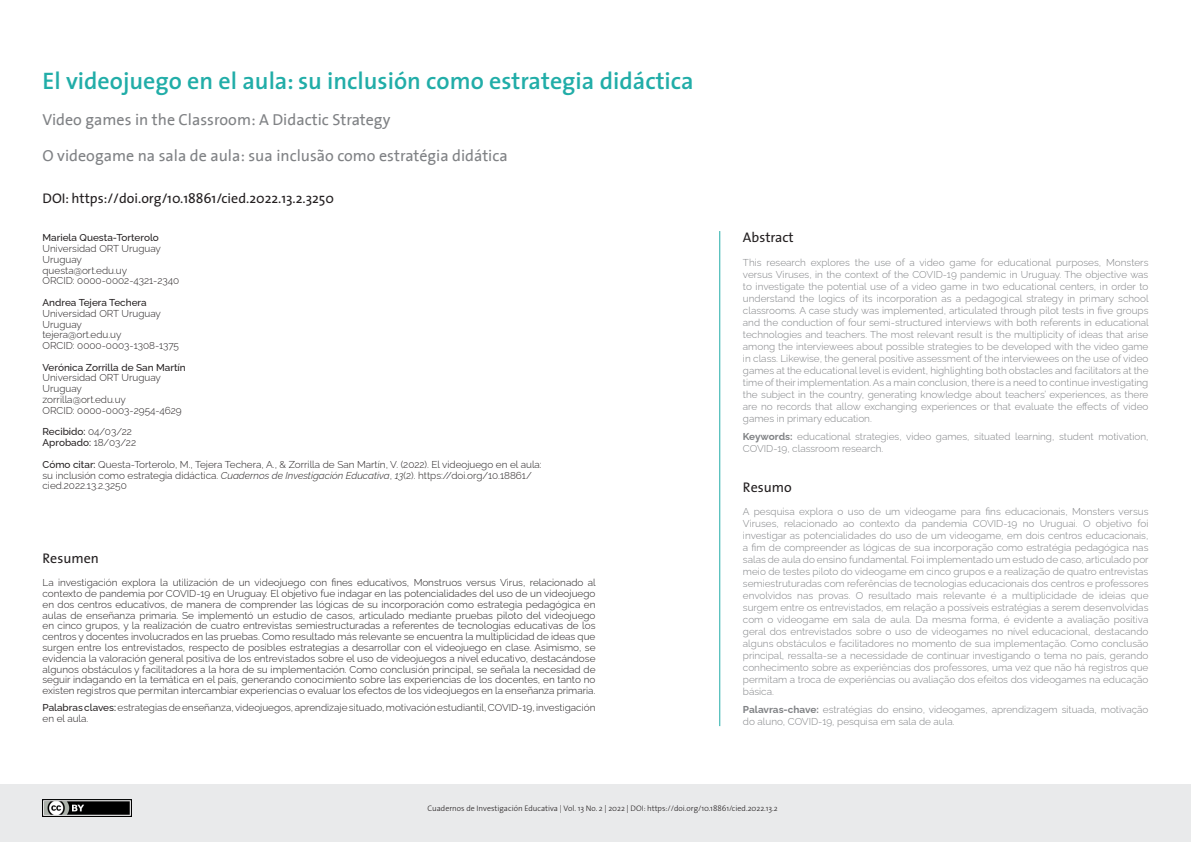
<style>
.page{position:relative;width:1191px;height:842px;background:#fff}
.page>*{position:absolute;margin:0;border:0;box-sizing:border-box;transform-origin:0 0}
.Título{font:600 24px "The Sans";color:#21ada8}
.Título-ingl_port{font:16px "The Sans B5 Plain";color:#808285}
.t1{font:14px "The Sans";color:#231f20}
.t2{font:300 10px/12px "Raleway";color:#808285;text-align:justify}
.t3{font:300 10px/10.8px "Raleway";color:#231f20}
.t4{font:500 10px/10.8px "Raleway";color:#231f20}
.t5{font:300 8px "The Sans";color:#231f20}
.s1{font-weight:500}
.s2{font-weight:300}
.s3{font-style:italic}
.s4{font-weight:700}
</style>
<div class="page">
<div style="left:0;top:784px;width:1191px;height:58px;background:#e9eaeb"></div>
<hr style="left:719px;top:231px;width:1px;height:495px;background:#21ada8">
<img style="left:43px;top:799px;width:88px;height:17px">
<p class="Título" style="left:43px;top:61px;width:653px">El videojuego en el aula: su inclusión como estrategia didáctica</p>
<p class="Título-ingl_port" style="left:43px;top:111px;width:349px">Video games in the Classroom: A Didactic Strategy</p>
<p class="Título-ingl_port" style="left:43px;top:147px;width:467px">O videogame na sala de aula: sua inclusão como estratégia didática</p>
<p class="t1" style="left:43px;top:186px;width:293px">DOI: https://doi.org/10.18861/cied.2022.13.2.3250</p>
<p class="t3" style="left:43px;top:231px;width:138px"><span class="s1">Mariela Questa-Torterolo<br></span>Universidad ORT Uruguay<br>Uruguay<br>questa@ort.edu.uy<br>ORCID: 0000-0002-4321-2340</p>
<p class="t3" style="left:43px;top:296px;width:138px"><span class="s1">Andrea Tejera Techera<br></span>Universidad ORT Uruguay<br>Uruguay<br>tejera@ort.edu.uy<br>ORCID: 0000-0003-1308-1375</p>
<p class="t3" style="left:43px;top:361px;width:145px"><span class="s1">Verónica Zorrilla de San Martín<br></span>Universidad ORT Uruguay<br>Uruguay<br>zorrilla@ort.edu.uy<br>ORCID: 0000-0003-2954-4629</p>
<p class="t4" style="left:43px;top:425px;width:95px">Recibido: <span class="s2">04/03/22<br></span>Aprobado: <span class="s2">18/03/22</span></p>
<p class="t3" style="left:43px;top:458px;width:501px"><span class="s1">Cómo citar:</span> Questa-Torterolo, M., Tejera Techera, A., &amp; Zorrilla de San Martín, V. (2022). El videojuego en el aula: su inclusión como estrategia didáctica. <span class="s3">Cuadernos de Investigación Educativa</span>, <span class="s3">13</span>(2). https://doi.org/10.18861/ cied.2022.13.2.3250</p>
<p class="t1" style="left:43px;top:547px;width:58px">Resumen</p>
<p class="t3" style="left:43px;top:576px;width:555px;text-align:justify">La investigación explora la utilización de un videojuego con fines educativos, Monstruos versus Virus, relacionado al contexto de pandemia por COVID-19 en Uruguay. El objetivo fue indagar en las potencialidades del uso de un videojuego en dos centros educativos, de manera de comprender las lógicas de su incorporación como estrategia pedagógica en aulas de enseñanza primaria. Se implementó un estudio de casos, articulado mediante pruebas piloto del videojuego en cinco grupos, y la realización de cuatro entrevistas semiestructuradas a referentes de tecnologías educativas de los centros y docentes involucrados en las pruebas. Como resultado más relevante se encuentra la multiplicidad de ideas que surgen entre los entrevistados, respecto de posibles estrategias a desarrollar con el videojuego en clase. Asimismo, se evidencia la valoración general positiva de los entrevistados sobre el uso de videojuegos a nivel educativo, destacándose algunos obstáculos y facilitadores a la hora de su implementación. Como conclusión principal, se señala la necesidad de seguir indagando en la temática en el país, generando conocimiento sobre las experiencias de los docentes, en tanto no existen registros que permitan intercambiar experiencias o evaluar los efectos de los videojuegos en la enseñanza primaria.</p>
<p class="t3" style="left:43px;top:701px;width:554px"><span class="s1">Palabras claves:</span> estrategias de enseñanza, videojuegos, aprendizaje situado, motivación estudiantil, COVID-19, investigación en el aula.</p>
<p class="t1" style="left:743px;top:226px;width:52px">Abstract</p>
<p class="t2" style="left:743px;top:255px;width:407px">This research explores the use of a video game for educational purposes, Monsters versus Viruses, in the context of the COVID-19 pandemic in Uruguay. The objective was to investigate the potential use of a video game in two educational centers, in order to understand the logics of its incorporation as a pedagogical strategy in primary school classrooms. A case study was implemented, articulated through pilot tests in five groups and the conduction of four semi-structured interviews with both referents in educational technologies and teachers. The most relevant result is the multiplicity of ideas that arise among the interviewees about possible strategies to be developed with the video game in class. Likewise, the general positive assessment of the interviewees on the use of video games at the educational level is evident, highlighting both obstacles and facilitators at the time of their implementation. As a main conclusion, there is a need to continue investigating the subject in the country, generating knowledge about teachers’ experiences, as there are no records that allow exchanging experiences or that evaluate the effects of video games in primary education.</p>
<p class="t2" style="left:743px;top:429px;width:407px"><span class="s4">Keywords:</span> educational strategies, video games, situated learning, student motivation,<br>COVID-19, classroom research.</p>
<p class="t1" style="left:743px;top:476px;width:50px">Resumo</p>
<p class="t2" style="left:743px;top:505px;width:407px">A pesquisa explora o uso de um videogame para fins educacionais, Monsters versus Viruses, relacionado ao contexto da pandemia COVID-19 no Uruguai. O objetivo foi investigar as potencialidades do uso de um videogame, em dois centros educacionais, a fim de compreender as lógicas de sua incorporação como estratégia pedagógica nas salas de aula do ensino fundamental. Foi implementado um estudo de caso, articulado por meio de testes piloto do videogame em cinco grupos e a realização de quatro entrevistas semiestruturadas com referências de tecnologias educacionais dos centros e professores envolvidos nas provas. O resultado mais relevante é a multiplicidade de ideias que surgem entre os entrevistados, em relação a possíveis estratégias a serem desenvolvidas com o videogame em sala de aula. Da mesma forma, é evidente a avaliação positiva geral dos entrevistados sobre o uso de videogames no nível educacional, destacando alguns obstáculos e facilitadores no momento de sua implementação. Como conclusão principal, ressalta-se a necessidade de continuar investigando o tema no país, gerando conhecimento sobre as experiências dos professores, uma vez que não há registros que permitam a troca de experiências ou avaliação dos efeitos dos videogames na educação básica.</p>
<p class="t2" style="left:743px;top:703px;width:407px"><span class="s4">Palavras-chave:</span> estratégias do ensino, videogames, aprendizagem situada, motivação do aluno, COVID-19, pesquisa em sala de aula.</p>
<p class="t5" style="left:427px;top:801px;width:352px">Cuadernos de Investigación Educativa | Vol. 13 No. 2 | 2022 | DOI: https://doi.org/10.18861/cied.2022.13.2</p>
</div>
